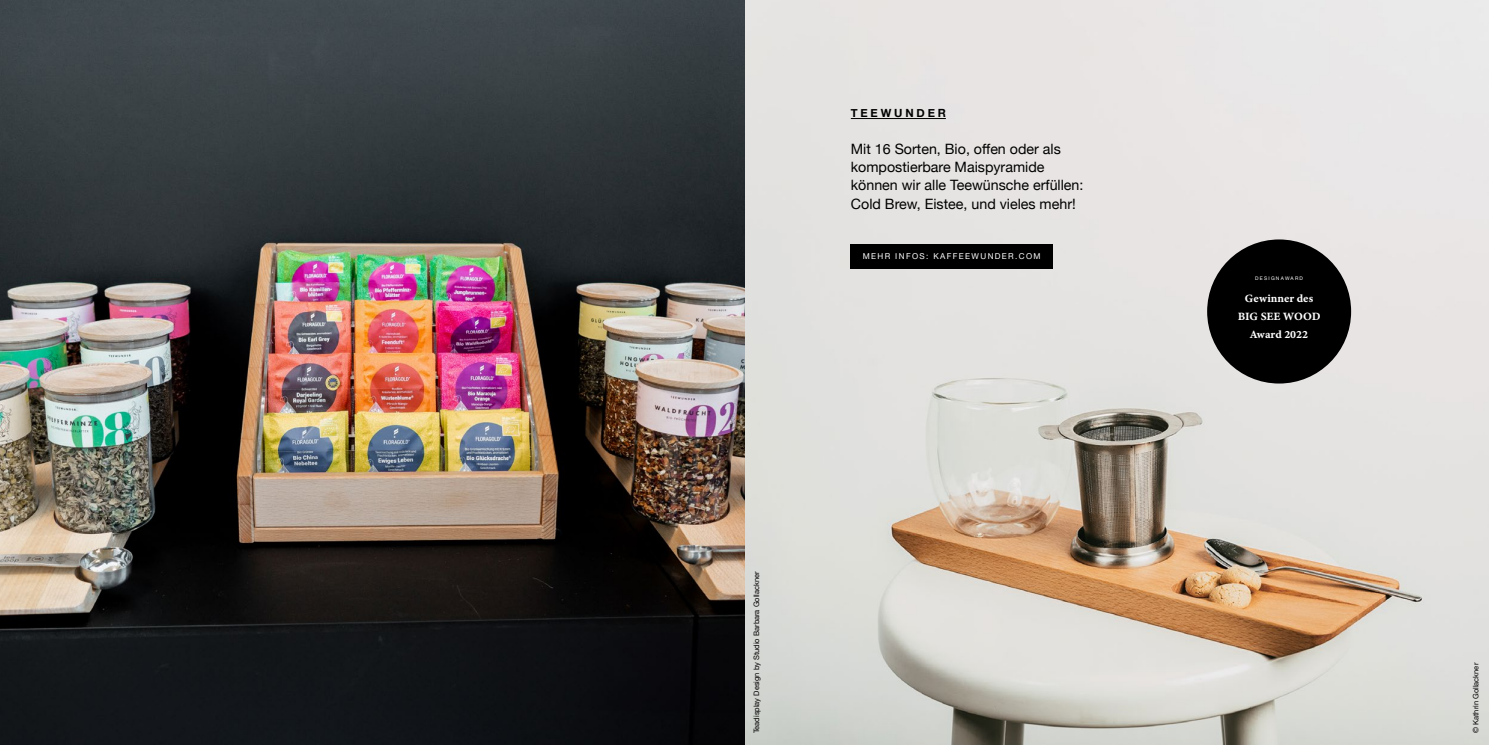
<style>
.page{position:relative;width:1489px;height:745px;background:#fff}
.page>*{position:absolute;margin:0;border:0;box-sizing:border-box;transform-origin:0 0}
.t1{font:14.25px/18.4px "Helvetica Neue";color:#000}
.t2{font:700 11.25px "Helvetica Neue";letter-spacing:.25em;color:#000}
.t3{font:11.12px/17.9px "Minion Variable Concept";color:#fff;text-align:center}
.t4{font:8.12px "Helvetica Neue";letter-spacing:.17em;color:#fff}
.t5{font:7.5px "Helvetica Neue";color:#000}
.t6{font:4.88px "Helvetica Neue";letter-spacing:.25em;color:#fff}
</style>
<div class="page">
<img style="left:0;top:0;width:1488px;height:744px">
<hr style="left:850px;top:118px;width:95px;height:1px;background:#000">
<div style="left:1206px;top:239px;width:144px;height:144px;background:#000;border-radius:50%"></div>
<div style="left:850px;top:244px;width:202px;height:24px;background:#000"></div>
<p class="t2" style="left:850px;top:104px;width:96px">TEEWUNDER</p>
<p class="t1" style="left:850px;top:140px;width:234px">Mit 16 Sorten, Bio, offen oder als kompostierbare Maispyramide können wir alle Teewünsche erfüllen:<br>Cold Brew, Eistee, und vieles mehr!</p>
<p class="t4" style="left:862px;top:250px;width:179px">MEHR INFOS: KAFFEEWUNDER.COM</p>
<p class="t5" style="left:751px;top:732px;width:163px;rotate:-90deg">Teadisplay Design by Studio Barbara Gollackner</p>
<p class="t6" style="left:1255px;top:274px;width:49px">DESIGNAWARD</p>
<p class="t3" style="left:1237px;top:289px;width:84px">Gewinner des<br>BIG SEE WOOD<br>Award 2022</p>
<p class="t5" style="left:1470px;top:732px;width:72px;rotate:-90deg">© Kathrin Gollackner</p>
</div>
